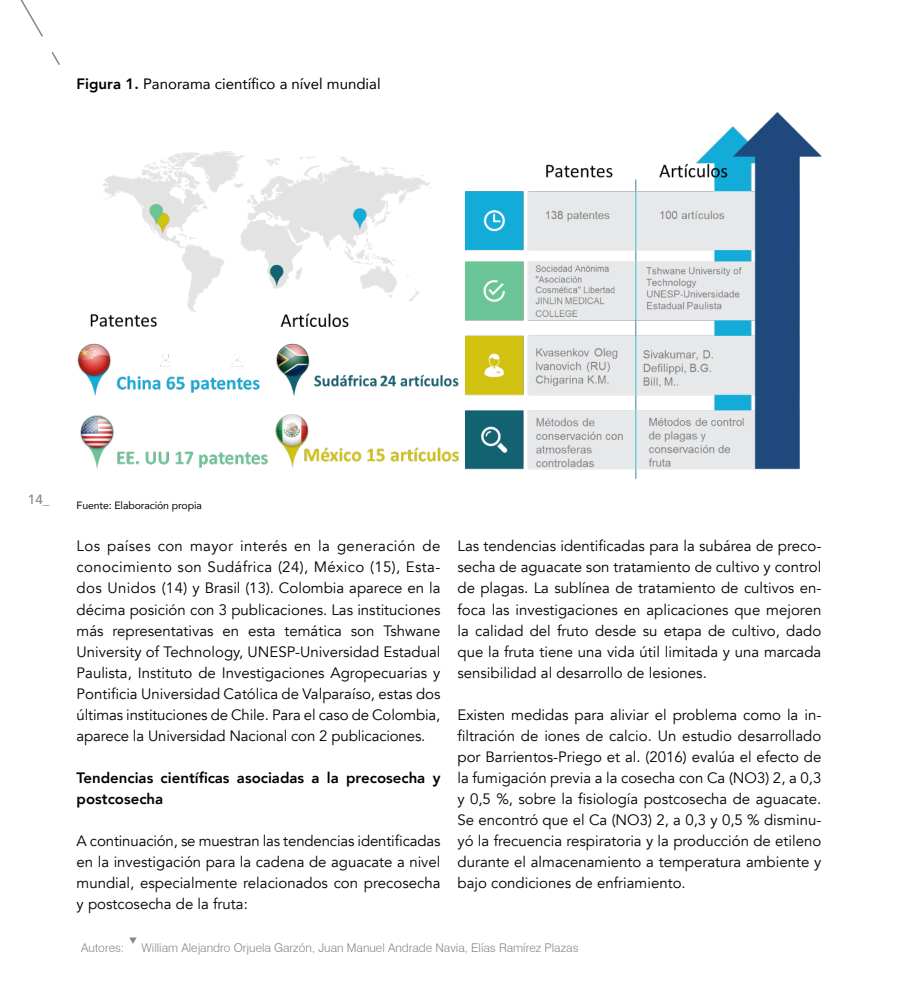
<style>
.page{position:relative;width:915px;height:1000px;background:#fff}
.page>*{position:absolute;margin:0;border:0;box-sizing:border-box;transform-origin:0 0}
.t1{font:15px/21px "Avenir";color:#000;text-align:justify}
.t2{font:800 15px/21px "Avenir";color:#000}
.t3{font:15px "Avenir";color:#000}
.t4{font:500 13.5px "Avenir";color:#878787}
.t5{font:300 12px "Swiss 721 BT";color:#878787}
.t6{font:10.5px "Avenir";letter-spacing:-.01em;color:#000}
.s1{font-weight:800}
</style>
<div class="page">
<svg style="left:20px;top:0;width:23px;height:37px"></svg>
<svg style="left:51px;top:52px;width:9px;height:13px"></svg>
<svg style="left:129px;top:937px;width:7px;height:6px"></svg>
<img style="left:77px;top:113px;width:744px;height:366px">
<p class="t3" style="left:77px;top:72px;width:305px"><span class="s1">Figura 1.</span> Panorama científico a nível mundial</p>
<p class="t4" style="left:28px;top:488px;width:23px">14_</p>
<p class="t6" style="left:77px;top:497px;width:127px">Fuente: Elaboración propia</p>
<p class="t1" style="left:77px;top:536px;width:365px">Los países con mayor interés en la generación de conocimiento son Sudáfrica (24), México (15), Esta&shy;dos Unidos (14) y Brasil (13). Colombia aparece en la décima posición con 3 publicaciones. Las instituciones más representativas en esta temática son Tshwane University of Technology, UNESP-Universidad Estadual Paulista, Instituto de Investigaciones Agropecuarias y Pontificia Universidad Católica de Valparaíso, estas dos últimas instituciones de Chile. Para el caso de Colombia, aparece la Universidad Nacional con 2 publicaciones.</p>
<p class="t2" style="left:77px;top:766px;width:365px">Tendencias científicas asociadas a la precosecha y postcosecha</p>
<p class="t1" style="left:77px;top:830px;width:365px">A continuación, se muestran las tendencias identificadas en la investigación para la cadena de aguacate a nivel mundial, especialmente relacionados con precosecha y postcosecha de la fruta:</p>
<p class="t1" style="left:457px;top:536px;width:365px">Las tendencias identificadas para la subárea de preco&shy;secha de aguacate son tratamiento de cultivo y control de plagas. La sublínea de tratamiento de cultivos en&shy;foca las investigaciones en aplicaciones que mejoren la calidad del fruto desde su etapa de cultivo, dado que la fruta tiene una vida útil limitada y una marcada sensibilidad al desarrollo de lesiones.</p>
<p class="t1" style="left:457px;top:704px;width:365px">Existen medidas para aliviar el problema como la in&shy;filtración de iones de calcio. Un estudio desarrollado por Barrientos-Priego et al. (2016) evalúa el efecto de la fumigación previa a la cosecha con Ca (NO3) 2, a 0,3 y 0,5 %, sobre la fisiología postcosecha de aguacate.<br>Se encontró que el Ca (NO3) 2, a 0,3 y 0,5 % disminu&shy;yó la frecuencia respiratoria y la producción de etileno durante el almacenamiento a temperatura ambiente y bajo condiciones de enfriamiento.</p>
<p class="t5" style="left:81px;top:940px;width:45px">Autores:</p>
<p class="t5" style="left:141px;top:940px;width:438px">William Alejandro Orjuela Garzón, Juan Manuel Andrade Navia, Elías Ramírez Plazas</p>
</div>
